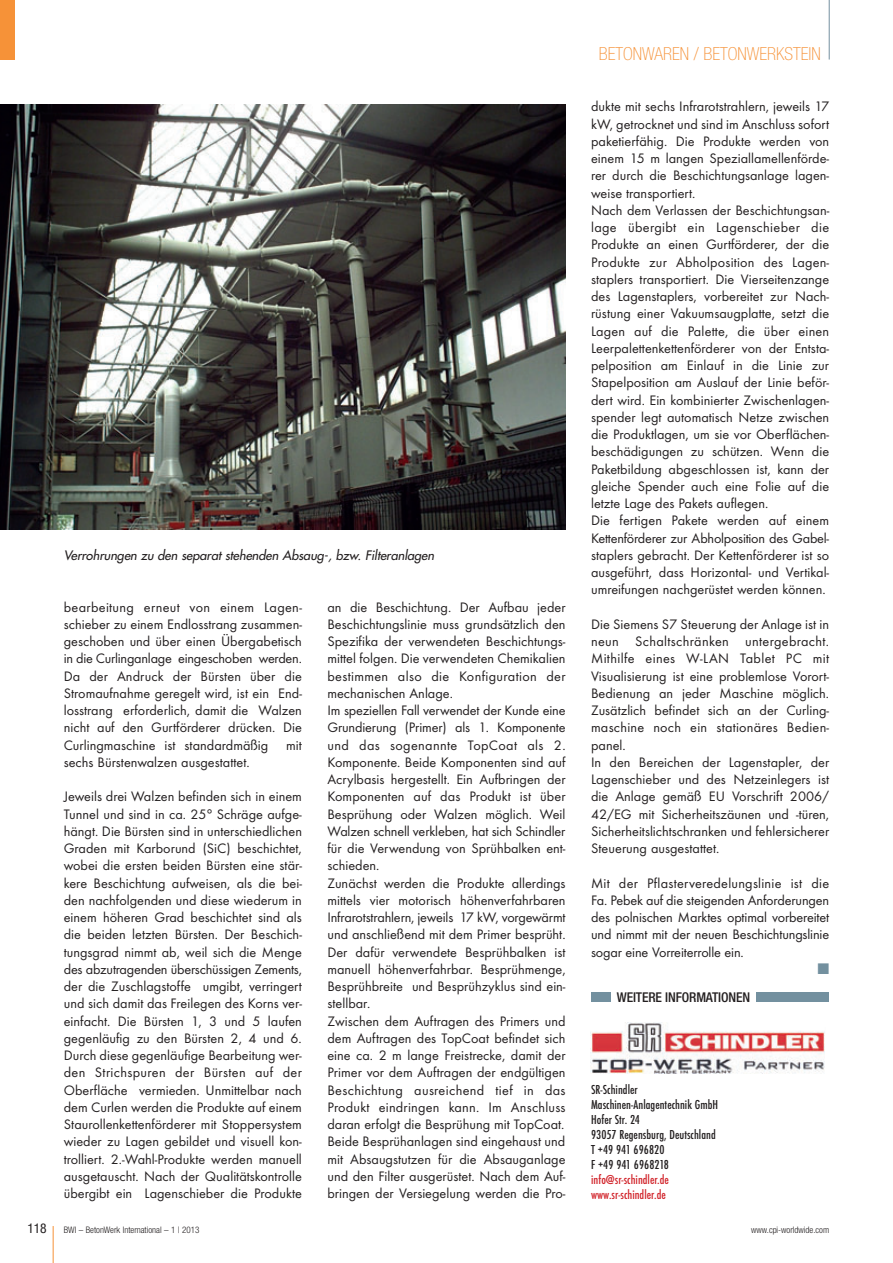
<style>
.page{position:relative;width:893px;height:1263px;background:#fff}
.page>*{position:absolute;margin:0;border:0;box-sizing:border-box;transform-origin:0 0}
.t1{font:100 condensed 18px "Helvetica Neue";color:#f69238}
.t2{font:14.25px/17.2px "Futura T";color:#231f20;text-align:justify}
.t3{font:14.25px "European Pi Three";color:#73909f}
.t4{font:500 condensed 13.5px/15px "Futura T";letter-spacing:.005em;color:#231f20}
.t5{font:500 condensed 13.5px/15px "Futura T";letter-spacing:.005em;color:#d1232a}
.t6{font:500 condensed 13.5px "Helvetica Neue";letter-spacing:-.01em;color:#231f20}
.t7{font:condensed 13.5px "Helvetica Neue";color:#231f20}
.t8{font:italic 12.75px "Futura";color:#231f20}
.t9{font:300 condensed 9px "Helvetica Neue";color:#231f20}
</style>
<div class="page">
<hr style="left:53px;top:1226px;width:1px;height:37px;background:#f69238">
<hr style="left:829px;top:0;width:1px;height:60px;background:#73909f">
<div style="left:0;top:0;width:15px;height:60px;background:#f69238"></div>
<img style="left:591px;top:1022px;width:234px;height:51px">
<div style="left:591px;top:992px;width:19px;height:10px;background:#73909f"></div>
<div style="left:756px;top:992px;width:73px;height:10px;background:#73909f"></div>
<img style="left:0;top:104px;width:566px;height:425px">
<p class="t8" style="left:64px;top:549px;width:374px">Verrohrungen zu den separat stehenden Absaug-, bzw. Filteranlagen</p>
<p class="t2" style="left:64px;top:599px;width:240px">bearbeitung erneut von einem Lagen&shy;schieber zu einem Endlosstrang zusammen&shy;geschoben und über einen Übergabetisch in die Curlinganlage eingeschoben werden.<br>Da der Andruck der Bürsten über die Stromaufnahme geregelt wird, ist ein End&shy;losstrang erforderlich, damit die Walzen nicht auf den Gurtförderer drücken. Die Curlingmaschine ist standardmäßig mit sechs Bürstenwalzen ausgestattet.</p>
<p class="t2" style="left:64px;top:789px;width:240px">Jeweils drei Walzen befinden sich in einem Tunnel und sind in ca. 25° Schräge aufge&shy;hängt. Die Bürsten sind in unterschiedlichen Graden mit Karborund (SiC) beschichtet, wobei die ersten beiden Bürsten eine stär&shy;kere Beschichtung aufweisen, als die bei&shy;den nachfolgenden und diese wiederum in einem höheren Grad beschichtet sind als die beiden letzten Bürsten. Der Beschich&shy;tungsgrad nimmt ab, weil sich die Menge des abzutragenden überschüssigen Zements, der die Zuschlagstoffe umgibt, verringert und sich damit das Freilegen des Korns ver&shy;einfacht. Die Bürsten 1, 3 und 5 laufen gegenläufig zu den Bürsten 2, 4 und 6.<br>Durch diese gegenläufige Bearbeitung wer&shy;den Strichspuren der Bürsten auf der Oberfläche vermieden. Unmittelbar nach dem Curlen werden die Produkte auf einem Staurollenkettenförderer mit Stoppersystem wieder zu Lagen gebildet und visuell kon&shy;trolliert. 2.-Wahl-Produkte werden manuell ausgetauscht. Nach der Qualitätskontrolle übergibt ein Lagenschieber die Produkte</p>
<p class="t2" style="left:327px;top:599px;width:240px;text-align:left">an die Beschichtung. Der Aufbau jeder Beschichtungslinie muss grundsätzlich den Spezifika der verwendeten Beschichtungs&shy;mittel folgen. Die verwendeten Chemikalien bestimmen also die Konfiguration der mechanischen Anlage.<br>Im speziellen Fall verwendet der Kunde eine Grundierung (Primer) als 1. Komponente und das sogenannte TopCoat als 2.<br>Komponente. Beide Komponenten sind auf Acrylbasis hergestellt. Ein Aufbringen der Komponenten auf das Produkt ist über Besprühung oder Walzen möglich. Weil Walzen schnell verkleben, hat sich Schindler für die Verwendung von Sprühbalken ent&shy;schieden.<br>Zunächst werden die Produkte allerdings mittels vier motorisch höhenverfahrbaren Infrarotstrahlern, jeweils 17 kW, vorgewärmt und anschließend mit dem Primer besprüht.<br>Der dafür verwendete Besprühbalken ist manuell höhenverfahrbar. Besprühmenge, Besprühbreite und Besprühzyklus sind ein&shy;stellbar.<br>Zwischen dem Auftragen des Primers und dem Auftragen des TopCoat befindet sich eine ca. 2 m lange Freistrecke, damit der Primer vor dem Auftragen der endgültigen Beschichtung ausreichend tief in das Produkt eindringen kann. Im Anschluss daran erfolgt die Besprühung mit TopCoat.<br>Beide Besprühanlagen sind eingehaust und mit Absaugstutzen für die Absauganlage und den Filter ausgerüstet. Nach dem Auf&shy;bringen der Versiegelung werden die Pro-</p>
<p class="t1" style="left:599px;top:47px;width:223px">BETONWAREN / BETONWERKSTEIN</p>
<p class="t2" style="left:591px;top:99px;width:240px;text-align:left">dukte mit sechs Infrarotstrahlern, jeweils 17 kW, getrocknet und sind im Anschluss sofort paketierfähig. Die Produkte werden von einem 15 m langen Speziallamellenförde&shy;rer durch die Beschichtungsanlage lagen&shy;weise transportiert.<br>Nach dem Verlassen der Beschichtungsan&shy;lage übergibt ein Lagenschieber die Produkte an einen Gurtförderer, der die Produkte zur Abholposition des Lagen&shy;staplers transportiert. Die Vierseitenzange des Lagenstaplers, vorbereitet zur Nach&shy;rüstung einer Vakuumsaugplatte, setzt die Lagen auf die Palette, die über einen Leerpalettenkettenförderer von der Entsta&shy;pelposition am Einlauf in die Linie zur Stapelposition am Auslauf der Linie beför&shy;dert wird. Ein kombinierter Zwischenlagen&shy;spender legt automatisch Netze zwischen die Produktlagen, um sie vor Oberflächen&shy;beschädigungen zu schützen. Wenn die Paketbildung abgeschlossen ist, kann der gleiche Spender auch eine Folie auf die letzte Lage des Pakets auflegen.<br>Die fertigen Pakete werden auf einem Kettenförderer zur Abholposition des Gabel&shy;staplers gebracht. Der Kettenförderer ist so ausgeführt, dass Horizontal- und Vertikal&shy;umreifungen nachgerüstet werden können.</p>
<p class="t2" style="left:591px;top:617px;width:240px;text-align:left">Die Siemens S7 Steuerung der Anlage ist in neun Schaltschränken untergebracht.<br>Mithilfe eines W-LAN Tablet PC mit Visualisierung ist eine problemlose Vorort-Bedienung an jeder Maschine möglich.<br>Zusätzlich befindet sich an der Curling - maschine noch ein stationäres Bedien - panel.<br>In den Bereichen der Lagenstapler, der Lagenschieber und des Netzeinlegers ist die Anlage gemäß EU Vorschrift 2006/ 42/EG mit Sicherheitszäunen und -türen, Sicherheitslichtschranken und fehlersicherer Steuerung ausgestattet.</p>
<p class="t2" style="left:591px;top:875px;width:240px">Mit der Pflasterveredelungslinie ist die Fa. Pebek auf die steigenden Anfor de rungen des polnischen Marktes optimal vorbereitet und nimmt mit der neuen Beschichtungslinie sogar eine Vorreiterrolle ein.</p>
<p class="t3" style="left:817px;top:961px;width:13px">-</p>
<p class="t6" style="left:617px;top:992px;width:135px">WEITERE INFORMATIONEN</p>
<p class="t4" style="left:591px;top:1083px;width:129px">SR-Schindler<br>Maschinen-Anlagentechnik GmbH<br>Hofer Str. 24<br>93057 Regensburg, Deutschland<br>T +49 941 696820<br>F +49 941 6968218</p>
<p class="t5" style="left:591px;top:1173px;width:79px">info@sr-schindler.de www.sr-schindler.de</p>
<p class="t7" style="left:27px;top:1223px;width:21px">118</p>
<p class="t9" style="left:64px;top:1226px;width:137px">BWI – BetonWerk International – 1 | 2013</p>
<p class="t9" style="left:751px;top:1226px;width:79px">www.cpi-worldwide.com</p>
</div>
